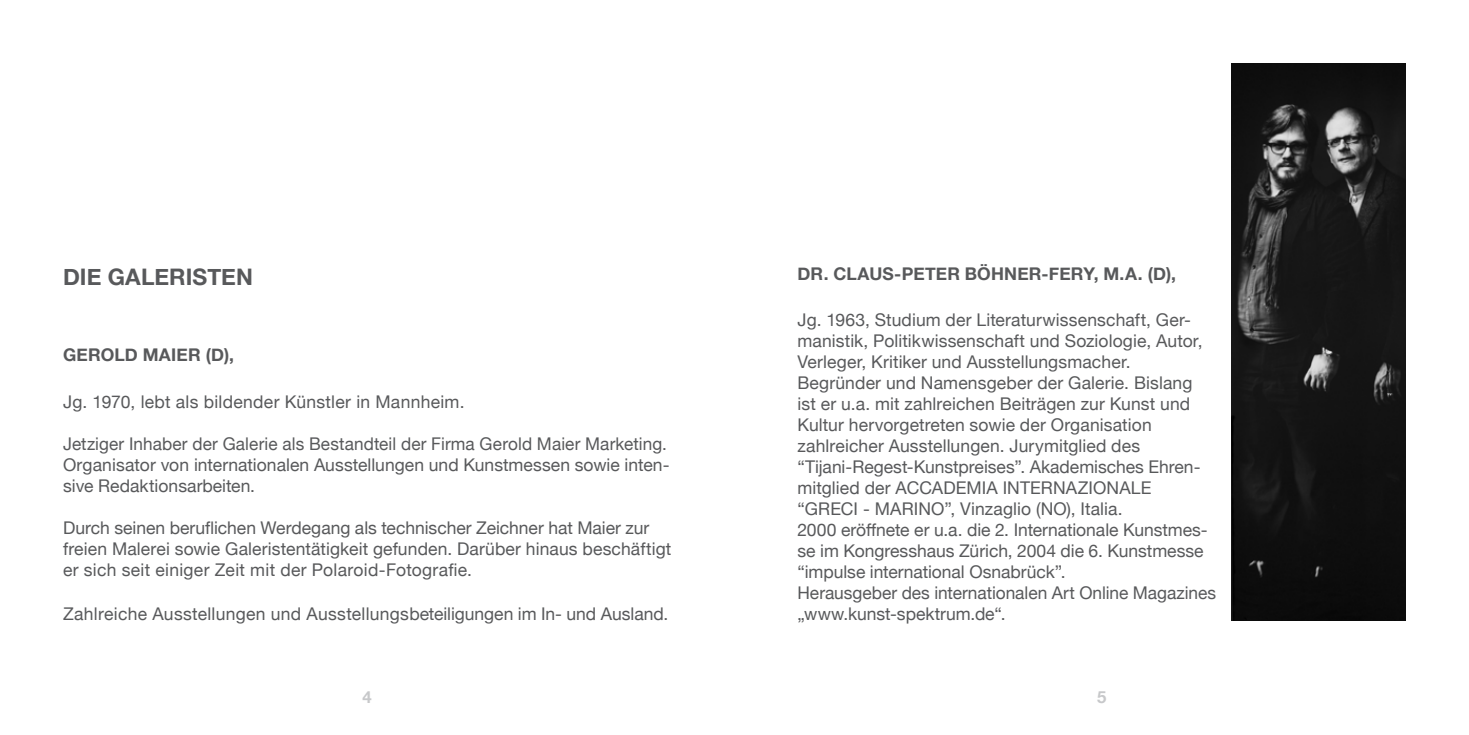
<style>
.page{position:relative;width:1469px;height:735px;background:#fff}
.page>*{position:absolute;margin:0;border:0;box-sizing:border-box;transform-origin:0 0}
.t1{font:700 22.75px "Helvetica Neue";letter-spacing:.005em;color:#58595b}
.t2{font:17.5px/21px "Helvetica Neue";letter-spacing:.005em;color:#58595b}
.t3{font:700 17.5px "Helvetica Neue";letter-spacing:.005em;color:#58595b}
.t4{font:700 16.62px "Helvetica Neue";color:#c7c8ca}
</style>
<div class="page">
<img style="left:1231px;top:63px;width:174px;height:557px">
<h1 class="t1" style="left:63px;top:259px;width:191px">DIE GALERISTEN</h1>
<p class="t3" style="left:63px;top:340px;width:27px">GEROLD</p>
<p class="t3" style="left:143px;top:340px;width:28px">MAIER</p>
<p class="t3" style="left:206px;top:340px;width:30px">(D),</p>
<p class="t2" style="left:63px;top:392px;width:403px">Jg. 1970, lebt als bildender Künstler in Mannheim.</p>
<p class="t2" style="left:63px;top:434px;width:608px">Jetziger Inhaber der Galerie als Bestandteil der Firma Gerold Maier Marketing.<br>Organisator von internationalen Ausstellungen und Kunstmessen sowie inten&shy;sive Redaktionsarbeiten.</p>
<p class="t2" style="left:63px;top:518px;width:610px">Durch seinen beruflichen Werdegang als technischer Zeichner hat Maier zur freien Malerei sowie Galeristentätigkeit gefunden. Darüber hinaus beschäftigt er sich seit einiger Zeit mit der Polaroid-Fotografie.</p>
<p class="t2" style="left:63px;top:604px;width:607px">Zahlreiche Ausstellungen und Ausstellungsbeteiligungen im In- und Ausland.</p>
<p class="t3" style="left:797px;top:260px;width:62px">DR. CLAUS</p>
<p class="t3" style="left:894px;top:260px;width:32px">-PETER</p>
<p class="t3" style="left:964px;top:260px;width:26px">BÖHNER</p>
<p class="t3" style="left:1041px;top:260px;width:136px">-FERY, M.A. (D),</p>
<p class="t2" style="left:797px;top:310px;width:420px">Jg. 1963, Studium der Literaturwissenschaft, Ger&shy;manistik, Politikwissenschaft und Soziologie, Autor, Verleger, Kritiker und Ausstellungsmacher.<br>Begründer und Namensgeber der Galerie. Bislang<br>ist er u.a. mit zahlreichen Beiträgen zur Kunst und Kultur hervorgetreten sowie der Organisation zahlreicher Ausstellungen. Jurymitglied des “Tijani-Regest-Kunstpreises”. Akademisches Ehren&shy;mitglied der ACCADEMIA INTERNAZIONALE “GRECI - MARINO”, Vinzaglio (NO), Italia.<br>2000 eröffnete er u.a. die 2. Internationale Kunstmes&shy;se im Kongresshaus Zürich, 2004 die 6. Kunstmesse “impulse international Osnabrück”.<br>Herausgeber des internationalen Art Online Magazines „www.kunst-spektrum.de“.</p>
<p class="t4" style="left:362px;top:683px;width:11px">4</p>
<p class="t4" style="left:1097px;top:683px;width:11px">5</p>
</div>
